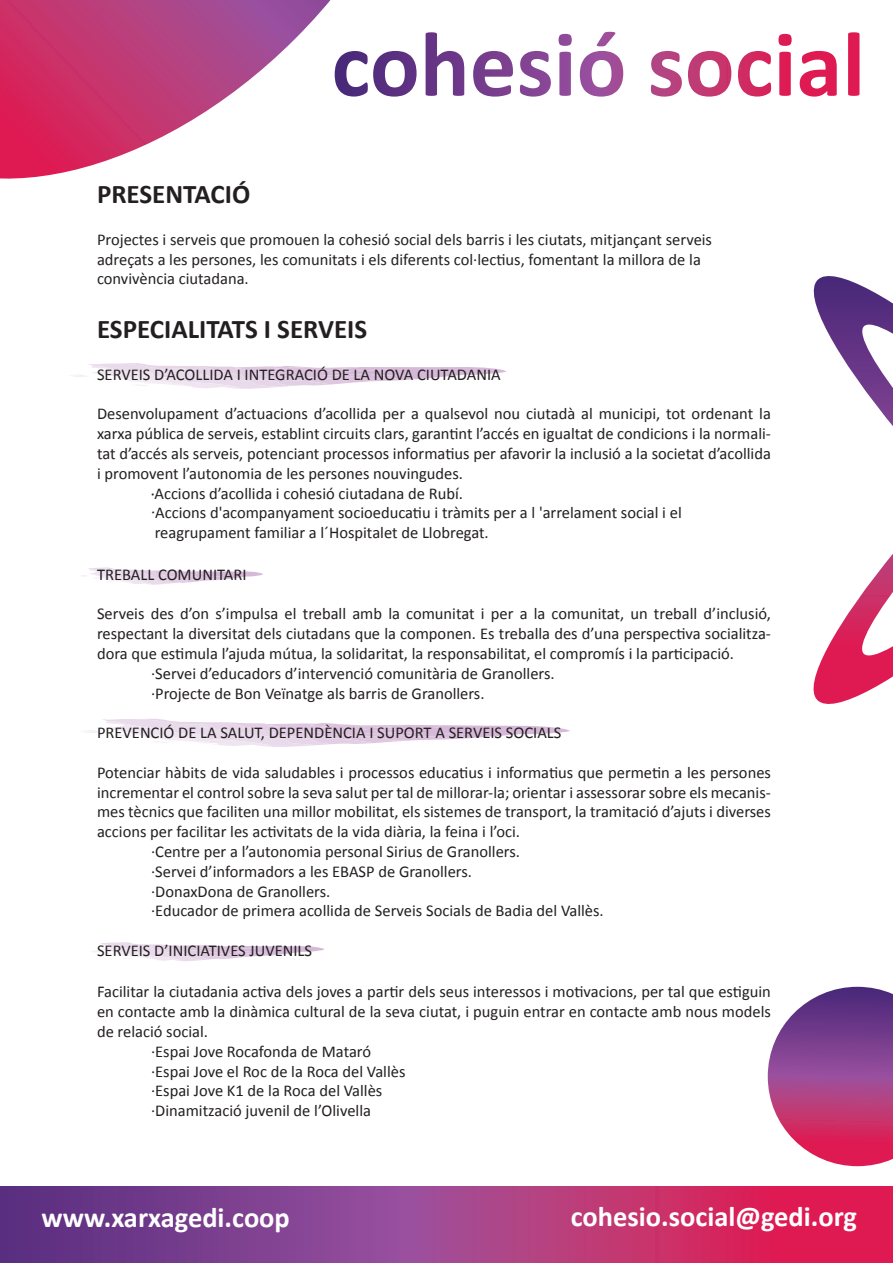
<style>
.page{position:relative;width:893px;height:1263px;background:#fff}
.page>*{position:absolute;margin:0;border:0;box-sizing:border-box;transform-origin:0 0}
.t1{font:700 28.5px "Calibri";color:#fff}
.t2{font:700 27px "Calibri";color:#231f20}
.t3{font:16.5px/19.8px "Calibri";color:#231f20}
.s1{font-family:"Myriad"}
</style>
<div class="page">
<svg style="left:71px;top:363px;width:435px;height:26px"></svg>
<svg style="left:81px;top:567px;width:182px;height:18px"></svg>
<svg style="left:93px;top:942px;width:231px;height:19px"></svg>
<svg style="left:86px;top:718px;width:484px;height:29px"></svg>
<svg style="left:0;top:1187px;width:893px;height:76px;background:#a2377c"></svg>
<svg style="left:0;top:0;width:477px;height:179px"></svg>
<svg style="left:768px;top:987px;width:125px;height:179px"></svg>
<svg style="left:813px;top:276px;width:80px;height:428px"></svg>
<svg style="left:738px;top:32px;width:121px;height:65px"></svg>
<p class="t2" style="left:97px;top:178px;width:155px">PRESENTACIÓ</p>
<p class="t3" style="left:97px;top:229px;width:617px">Projectes i serveis que promouen la cohesió social dels barris i les ciutats, mitjançant serveis adreçats a les persones, les comunitats i els diferents col·lectius, fomentant la millora de la convivència ciutadana.</p>
<p class="t2" style="left:97px;top:313px;width:272px">ESPECIALITATS I SERVEIS</p>
<p class="t3" style="left:97px;top:364px;width:405px">SERVEIS D’ACOLLIDA I INTEGRACIÓ DE LA NOVA CIUTADANIA</p>
<p class="t3" style="left:97px;top:403px;width:675px">Desenvolupament d’actuacions d’acollida per a qualsevol nou ciutadà al municipi, tot ordenant la</p>
<p class="t3" style="left:97px;top:423px;width:675px">xarxa pública de serveis, establint circuits clars, garantint l’accés en igualtat de condicions i la normali-</p>
<p class="t3" style="left:97px;top:443px;width:675px">tat d’accés als serveis, potenciant processos informatius per afavorir la inclusió a la societat d’acollida</p>
<p class="t3" style="left:97px;top:463px;width:367px">i promovent l’autonomia de les persones nouvingudes.</p>
<p class="t3" style="left:151px;top:482px;width:313px"><span class="s1">·</span>Accions d’acollida i cohesió ciutadana de Rubí.</p>
<p class="t3" style="left:151px;top:502px;width:532px">·Accions d'acompanyament socioeducatiu i tràmits per a l 'arrelament social i el</p>
<p class="t3" style="left:155px;top:522px;width:335px">reagrupament familiar a l´Hospitalet de Llobregat.</p>
<p class="t3" style="left:97px;top:563px;width:151px">TREBALL COMUNITARI</p>
<p class="t3" style="left:97px;top:603px;width:675px">Serveis des d’on s’impulsa el treball amb la comunitat i per a la comunitat, un treball d’inclusió,</p>
<p class="t3" style="left:97px;top:623px;width:675px">respectant la diversitat dels ciutadans que la componen. Es treballa des d’una perspectiva socialitza-</p>
<p class="t3" style="left:97px;top:643px;width:638px">dora que estimula l’ajuda mútua, la solidaritat, la responsabilitat, el compromís i la participació.</p>
<p class="t3" style="left:151px;top:662px;width:405px">·Servei d’educadors d’intervenció comunitària de Granollers.</p>
<p class="t3" style="left:151px;top:682px;width:335px">·Projecte de Bon Veïnatge als barris de Granollers.</p>
<p class="t3" style="left:97px;top:722px;width:466px">PREVENCIÓ DE LA SALUT, DEPENDÈNCIA I SUPORT A SERVEIS SOCIALS</p>
<p class="t3" style="left:97px;top:761px;width:675px">Potenciar hàbits de vida saludables i processos educatius i informatius que permetin a les persones</p>
<p class="t3" style="left:97px;top:781px;width:675px">incrementar el control sobre la seva salut per tal de millorar-la; orientar i assessorar sobre els mecanis-</p>
<p class="t3" style="left:97px;top:801px;width:675px">mes tècnics que faciliten una millor mobilitat, els sistemes de transport, la tramitació d’ajuts i diverses</p>
<p class="t3" style="left:97px;top:821px;width:424px">accions per facilitar les activitats de la vida diària, la feina i l’oci.</p>
<p class="t3" style="left:151px;top:841px;width:370px">·Centre per a l’autonomia personal Sirius de Granollers.</p>
<p class="t3" style="left:151px;top:860px;width:322px">·Servei d’informadors a les EBASP de Granollers.</p>
<p class="t3" style="left:151px;top:880px;width:181px">·DonaxDona de Granollers.</p>
<p class="t3" style="left:151px;top:900px;width:454px">·Educador de primera acollida de Serveis Socials de Badia del Vallès.</p>
<p class="t3" style="left:97px;top:940px;width:217px">SERVEIS D’INICIATIVES JUVENILS</p>
<p class="t3" style="left:97px;top:981px;width:675px">Facilitar la ciutadania activa dels joves a partir dels seus interessos i motivacions, per tal que estiguin</p>
<p class="t3" style="left:97px;top:1001px;width:675px">en contacte amb la dinàmica cultural de la seva ciutat, i puguin entrar en contacte amb nous models</p>
<p class="t3" style="left:97px;top:1021px;width:112px">de relació social.</p>
<p class="t3" style="left:151px;top:1040px;width:222px">·Espai Jove Rocafonda de Mataró</p>
<p class="t3" style="left:151px;top:1060px;width:256px">·Espai Jove el Roc de la Roca del Vallès</p>
<p class="t3" style="left:151px;top:1080px;width:233px">·Espai Jove K1 de la Roca del Vallès</p>
<p class="t3" style="left:151px;top:1100px;width:221px">·Dinamització juvenil de l’Olivella</p>
<p class="t1" style="left:41px;top:1199px;width:250px">www.xarxagedi.coop</p>
<p class="t1" style="left:571px;top:1199px;width:288px">cohesio.social@gedi.org</p>
</div>
